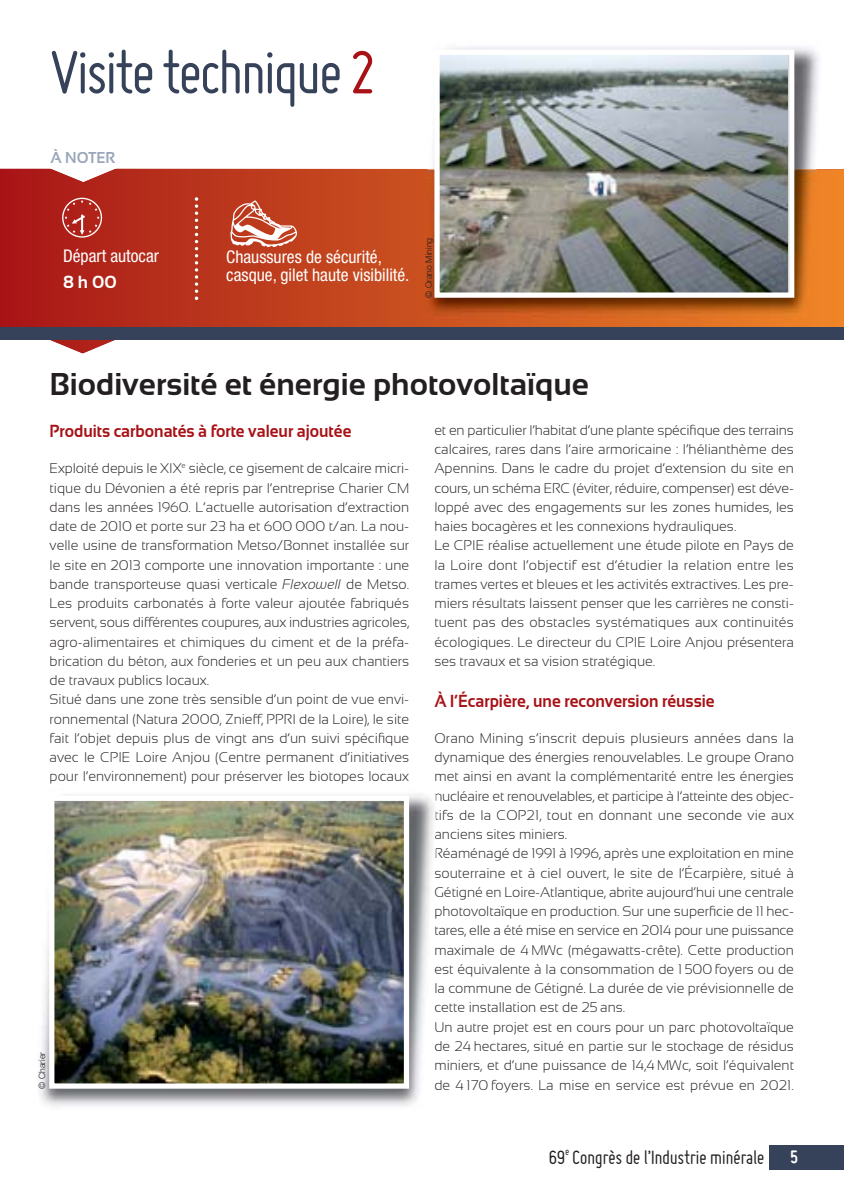
<style>
.page{position:relative;width:844px;height:1191px;background:#fff}
.page>*{position:absolute;margin:0;border:0;box-sizing:border-box;transform-origin:0 0}
.t1{font:66.5px "Miso";letter-spacing:-.05em;color:#36425a}
.t2{font:700 31.5px "Sansation";color:#231f20}
.t3{font:21px "Miso";letter-spacing:-.025em;color:#231f20}
.t4{font:700 17.5px "Sansation";color:#a81217;scale:.92 1}
.t5{font:condensed 17.5px/17.5px "Helvetica Neue LT Std";color:#fff}
.t6{font:700 17.5px "Sansation";color:#fff}
.t7{font:700 15.75px "Sansation";color:#9aa7b9;scale:.95 1}
.t8{font:300 14px/19.2px "Sansation";color:#231f20}
.t9{font:300 8.75px "Helvetica Neue LT Std";color:#231f20}
.s1{color:#a81217}
.s2{font-style:italic}
.s3{font-weight:700;font-size:19.25px;color:#fff}
</style>
<div class="page">
<div style="left:769px;top:1144px;width:74px;height:25px;background:#36425a"></div>
<svg style="left:0;top:169px;width:843px;height:184px;background:#c6563c"></svg>
<svg style="left:230px;top:200px;width:67px;height:47px"></svg>
<svg style="left:195px;top:197px;width:3px;height:103px"></svg>
<img style="left:432px;top:46px;width:387px;height:123px">
<img style="left:419px;top:169px;width:397px;height:151px">
<img style="left:440px;top:56px;width:347px;height:236px">
<div style="left:434px;top:50px;width:360px;height:248px;border:5px solid #fff"></div>
<div style="left:0;top:327px;width:843px;height:13px;background:#36425a"></div>
<img style="left:40px;top:794px;width:397px;height:312px">
<svg style="left:435px;top:793px;width:4px;height:7px"></svg>
<svg style="left:435px;top:809px;width:3px;height:12px"></svg>
<svg style="left:435px;top:829px;width:2px;height:10px"></svg>
<img style="left:55px;top:801px;width:348px;height:281px">
<div style="left:49px;top:795px;width:360px;height:293px;border:5px solid #fff"></div>
<div style="left:62px;top:198px;width:40px;height:40px;background:#af2219"></div>
<p class="t1" style="left:50px;top:50px;width:328px">Visite technique<span class="s1">2</span></p>
<p class="t7" style="left:50px;top:152px;width:70px">À NOTER</p>
<p class="t5" style="left:63px;top:248px;width:97px">Départ autocar</p>
<p class="t5" style="left:226px;top:250px;width:184px">Chaussures de sécurité, casque, gilet haute visibilité.</p>
<p class="t6" style="left:63px;top:275px;width:55px">8 h 00</p>
<p class="t9" style="left:423px;top:298px;width:61px;rotate:-90deg">© Orano Mining</p>
<p class="t2" style="left:50px;top:373px;width:540px">Biodiversité et énergie photovoltaïque</p>
<p class="t4" style="left:50px;top:425px;width:329px">Produits carbonatés à forte valeur ajoutée</p>
<p class="t8" style="left:50px;top:460px;width:361px">Exploité depuis le XIX<sup>e</sup> siècle, ce gisement de calcaire micri&shy;tique du Dévonien a été repris par l’entreprise Charier CM dans les années 1960. L’actuelle autorisation d’extraction date de 2010 et porte sur 23 ha et 600 000 t/an. La nou&shy;velle usine de transformation Metso/Bonnet installée sur le site en 2013 comporte une innovation importante : une bande transporteuse quasi verticale <span class="s2">Flexowell</span> de Metso.<br>Les produits carbonatés à forte valeur ajoutée fabriqués servent, sous différentes coupures, aux industries agricoles, agro-alimentaires et chimiques du ciment et de la préfa&shy;brication du béton, aux fonderies et un peu aux chantiers de travaux publics locaux.<br>Situé dans une zone très sensible d’un point de vue envi&shy;ronnemental (Natura 2000, Znieff, PPRI de la Loire), le site fait l’objet depuis plus de vingt ans d’un suivi spécifique avec le CPIE Loire Anjou (Centre permanent d’initiatives pour l’environnement) pour préserver les biotopes locaux</p>
<p class="t9" style="left:37px;top:1088px;width:38px;rotate:-90deg">© Charier</p>
<p class="t8" style="left:434px;top:421px;width:361px">et en particulier l’habitat d’une plante spécifique des terrains calcaires, rares dans l’aire armoricaine : l’hélianthème des Apennins. Dans le cadre du projet d’extension du site en cours, un schéma ERC (éviter, réduire, compenser) est déve&shy;loppé avec des engagements sur les zones humides, les haies bocagères et les connexions hydrauliques.<br>Le CPIE réalise actuellement une étude pilote en Pays de la Loire dont l’objectif est d’étudier la relation entre les trames vertes et bleues et les activités extractives. Les pre&shy;miers résultats laissent penser que les carrières ne consti&shy;tuent pas des obstacles systématiques aux continuités écologiques. Le directeur du CPIE Loire Anjou présentera ses travaux et sa vision stratégique.</p>
<p class="t4" style="left:434px;top:694px;width:306px">À l’Écarpière, une reconversion réussie</p>
<p class="t8" style="left:434px;top:729px;width:361px">Orano Mining s’inscrit depuis plusieurs années dans la dynamique des énergies renouvelables. Le groupe Orano met ainsi en avant la complémentarité entre les énergies nucléaire et renouvelables, et participe à l’atteinte des objec&shy;tifs de la COP21, tout en donnant une seconde vie aux anciens sites miniers.<br>Réaménagé de 1991 à 1996, après une exploitation en mine souterraine et à ciel ouvert, le site de l’Écarpière, situé à Gétigné en Loire-Atlantique, abrite aujourd’hui une centrale photovoltaïque en production. Sur une superficie de 11 hec&shy;tares, elle a été mise en service en 2014 pour une puissance maximale de 4 MWc (mégawatts-crête). Cette production est équivalente à la consommation de 1 500 foyers ou de la commune de Gétigné. La durée de vie prévisionnelle de cette installation est de 25 ans.<br>Un autre projet est en cours pour un parc photovoltaïque de 24 hectares, situé en partie sur le stockage de résidus miniers, et d’une puissance de 14,4 MWc, soit l’équivalent</p>
<p class="t8" style="left:434px;top:1076px;width:361px">de 4 170 foyers. La mise en service est prévue en 2021.</p>
<p class="t3" style="left:548px;top:1150px;width:251px">69<sup>e</sup> Congrès de l’Industrie minérale <span class="s3">5</span></p>
</div>
